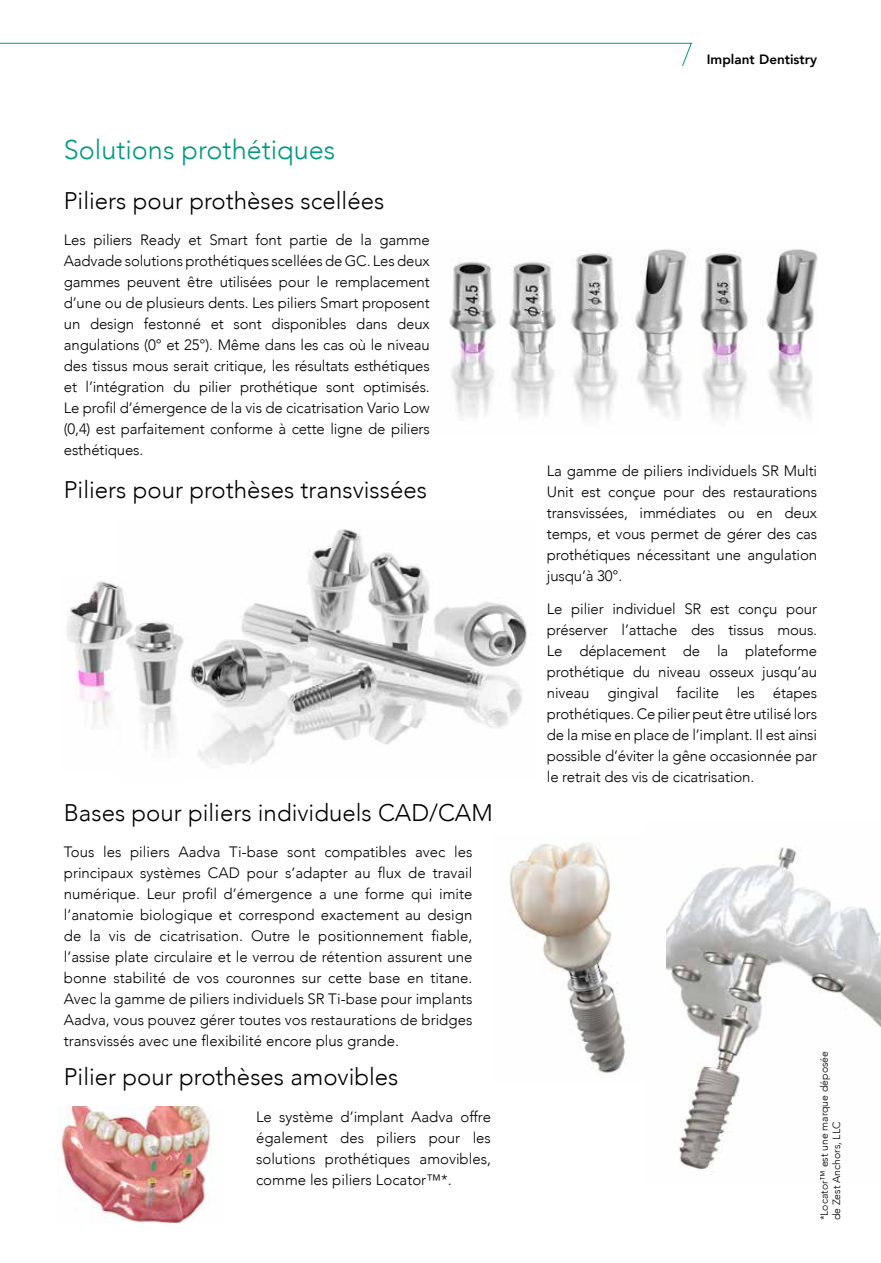
<style>
.page{position:relative;width:881px;height:1263px;background:#fff}
.page>*{position:absolute;margin:0;border:0;box-sizing:border-box;transform-origin:0 0}
.t1{font:300 27px "Avenir";color:#009880}
.t2{font:300 24px "Avenir";color:#000}
.t3{font:300 15px/21px "Avenir";letter-spacing:-.01em;color:#000;text-align:justify}
.t4{font:800 13.5px "Avenir";color:#000}
.t5{font:300 10.5px/12.6px "Avenir";color:#000}
</style>
<div class="page">
<img style="left:449px;top:249px;width:367px;height:169px">
<img style="left:189px;top:529px;width:338px;height:236px">
<img style="left:67px;top:581px;width:59px;height:143px">
<img style="left:121px;top:612px;width:63px;height:137px">
<img style="left:57px;top:1107px;width:155px;height:116px">
<img style="left:666px;top:846px;width:214px;height:326px">
<img style="left:509px;top:842px;width:118px;height:232px">
<svg style="left:0;top:43px;width:692px;height:23px"></svg>
<h1 class="t1" style="left:64px;top:134px;width:273px">Solutions prothétiques</h1>
<h2 class="t2" style="left:64px;top:186px;width:322px">Piliers pour prothèses scellées</h2>
<p class="t3" style="left:64px;top:229px;width:367px">Les piliers Ready et Smart font partie de la gamme Aadvade solutions prothétiques scellées de GC. Les deux gammes peuvent être utilisées pour le remplacement d’une ou de plusieurs dents. Les piliers Smart proposent un design festonné et sont disponibles dans deux angulations (0° et 25°). Même dans les cas où le niveau des tissus mous serait critique, les résultats esthétiques et l’intégration du pilier prothétique sont optimisés.<br>Le profil d’émergence de la vis de cicatrisation Vario Low (0,4) est parfaitement conforme à cette ligne de piliers esthétiques.</p>
<h2 class="t2" style="left:64px;top:476px;width:364px">Piliers pour prothèses transvissées</h2>
<h2 class="t2" style="left:64px;top:799px;width:430px">Bases pour piliers individuels CAD/CAM</h2>
<p class="t3" style="left:64px;top:842px;width:410px">Tous les piliers Aadva Ti-base sont compatibles avec les principaux systèmes CAD pour s’adapter au flux de travail numérique. Leur profil d’émergence a une forme qui imite l’anatomie biologique et correspond exactement au design de la vis de cicatrisation. Outre le positionnement fiable, l’assise plate circulaire et le verrou de rétention assurent une bonne stabilité de vos couronnes sur cette base en titane.<br>Avec la gamme de piliers individuels SR Ti-base pour implants Aadva, vous pouvez gérer toutes vos restaurations de bridges transvissés avec une flexibilité encore plus grande.</p>
<h2 class="t2" style="left:64px;top:1063px;width:336px">Pilier pour prothèses amovibles</h2>
<p class="t3" style="left:256px;top:1106px;width:236px">Le système d’implant Aadva offre également des piliers pour les solutions prothétiques amovibles, comme les piliers Locator™*.</p>
<p class="t4" style="left:706px;top:49px;width:112px">Implant Dentistry</p>
<p class="t3" style="left:546px;top:460px;width:272px">La gamme de piliers individuels SR Multi Unit est conçue pour des restaurations transvissées, immédiates ou en deux temps, et vous permet de gérer des cas prothétiques nécessitant une angulation jusqu’à 30°.</p>
<p class="t3" style="left:546px;top:599px;width:272px">Le pilier individuel SR est conçu pour préserver l’attache des tissus mous.<br>Le déplacement de la plateforme prothétique du niveau osseux jusqu’au niveau gingival facilite les étapes prothétiques. Ce pilier peut être utilisé lors de la mise en place de l’implant. Il est ainsi possible d’éviter la gêne occasionnée par le retrait des vis de cicatrisation.</p>
<p class="t5" style="left:817px;top:1220px;width:171px;rotate:-90deg">*Locator™ est une marque déposée de Zest Anchors, LLC</p>
</div>
